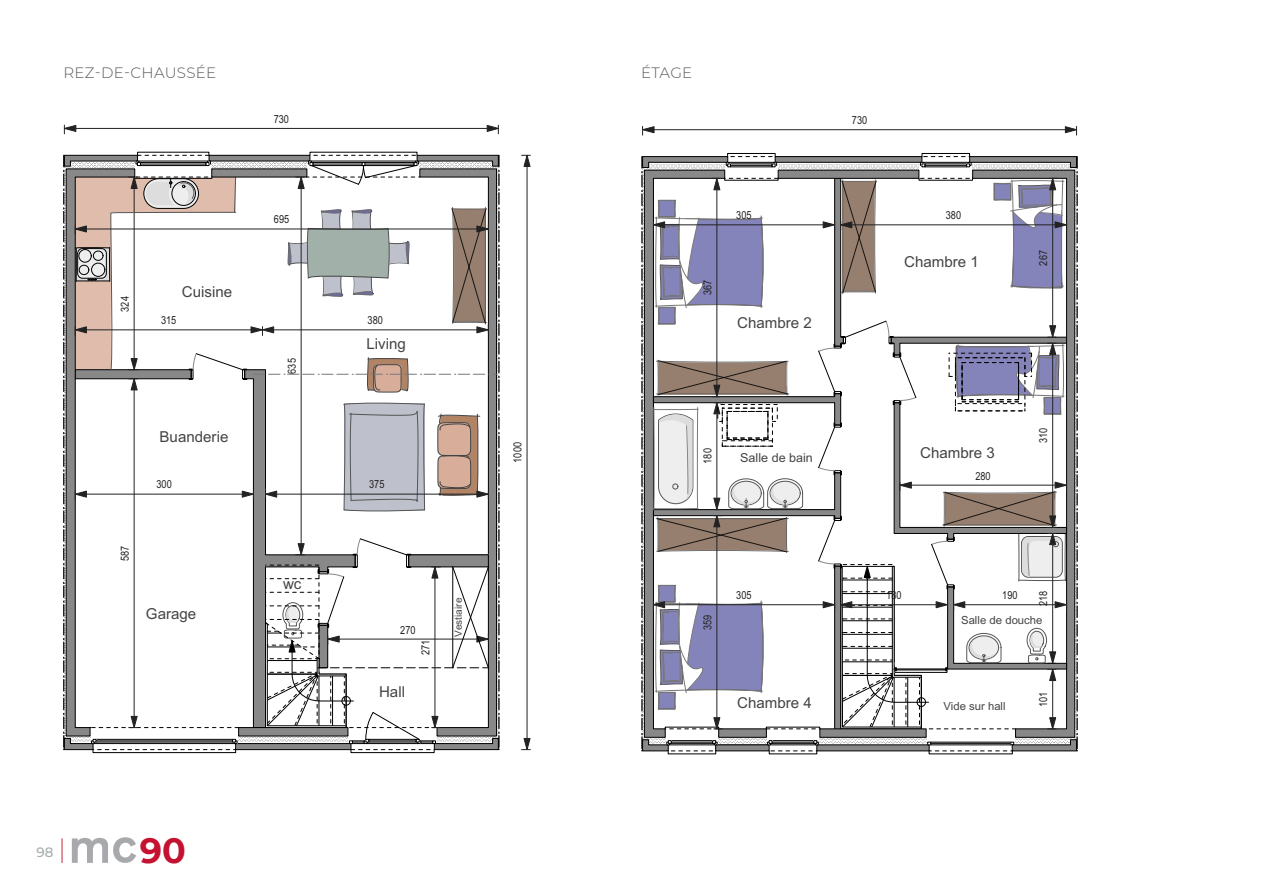
<style>
.page{position:relative;width:1263px;height:893px;background:#fff}
.page>*{position:absolute;margin:0;border:0;box-sizing:border-box;transform-origin:0 0}
.t1{font:700 34.95px "Montserrat";color:#c41230}
.t2{font:15.15px "Arial";color:#444}
.t3{font:300 15px "Montserrat";letter-spacing:.02em;color:#58595b}
.t4{font:500 13.5px "Montserrat";color:#a6acad}
.t5{font:12.45px "Arial";color:#444}
.t6{font:11.1px "Arial Narrow";color:#222}
.t7{font:11.1px "Arial";color:#444}
.t8{font:9.9px "Arial";color:#444}
</style>
<div class="page">
<svg style="left:62px;top:838px;width:1px;height:25px"></svg>
<div style="left:351px;top:749px;width:83px;height:4px;border:1px solid #000"></div>
<div style="left:93px;top:749px;width:143px;height:4px;border:1px solid #000"></div>
<hr style="left:76px;top:128px;width:411px;height:1px;background:#222">
<svg style="left:487px;top:125px;width:12px;height:9px"></svg>
<svg style="left:64px;top:125px;width:12px;height:9px"></svg>
<hr style="left:527px;top:166px;width:1px;height:572px;background:#222">
<svg style="left:522px;top:155px;width:8px;height:12px"></svg>
<svg style="left:522px;top:738px;width:8px;height:12px"></svg>
<svg style="left:63px;top:154px;width:437px;height:596px"></svg>
<div style="left:922px;top:153px;width:48px;height:4px;border:1px solid #000"></div>
<div style="left:727px;top:153px;width:48px;height:4px;border:1px solid #000"></div>
<hr style="left:654px;top:129px;width:411px;height:1px;background:#222">
<svg style="left:1065px;top:126px;width:12px;height:9px"></svg>
<svg style="left:642px;top:126px;width:12px;height:9px"></svg>
<svg style="left:641px;top:156px;width:437px;height:596px"></svg>
<svg style="left:72px;top:837px;width:64px;height:26px"></svg>
<h3 class="t3" style="left:63px;top:63px;width:154px">REZ-DE-CHAUSSÉE</h3>
<h3 class="t3" style="left:641px;top:63px;width:53px">ÉTAGE</h3>
<p class="t6" style="left:274px;top:113px;width:17px">730</p>
<p class="t6" style="left:852px;top:114px;width:17px">730</p>
<p class="t6" style="left:118px;top:312px;width:17px;rotate:-90deg">324</p>
<p class="t6" style="left:274px;top:213px;width:17px">695</p>
<p class="t6" style="left:736px;top:209px;width:17px">305</p>
<p class="t6" style="left:946px;top:209px;width:17px">380</p>
<h2 class="t2" style="left:182px;top:286px;width:52px">Cuisine</h2>
<p class="t6" style="left:161px;top:314px;width:17px">315</p>
<h2 class="t2" style="left:159px;top:431px;width:70px">Buanderie</h2>
<p class="t6" style="left:285px;top:374px;width:17px;rotate:-90deg">635</p>
<p class="t6" style="left:368px;top:314px;width:17px">380</p>
<h2 class="t2" style="left:366px;top:338px;width:41px">Living</h2>
<p class="t6" style="left:156px;top:478px;width:17px">300</p>
<p class="t6" style="left:369px;top:478px;width:17px">375</p>
<p class="t6" style="left:511px;top:463px;width:22px;rotate:-90deg">1000</p>
<p class="t6" style="left:701px;top:295px;width:17px;rotate:-90deg">367</p>
<h2 class="t2" style="left:737px;top:316px;width:76px">Chambre 2</h2>
<p class="t6" style="left:701px;top:464px;width:17px;rotate:-90deg">180</p>
<p class="t5" style="left:740px;top:453px;width:74px">Salle de bain</p>
<h2 class="t2" style="left:904px;top:255px;width:76px">Chambre 1</h2>
<h2 class="t2" style="left:920px;top:447px;width:76px">Chambre 3</h2>
<p class="t6" style="left:975px;top:469px;width:17px">280</p>
<p class="t6" style="left:1037px;top:266px;width:17px;rotate:-90deg">267</p>
<p class="t6" style="left:1037px;top:443px;width:17px;rotate:-90deg">310</p>
<p class="t6" style="left:118px;top:561px;width:17px;rotate:-90deg">587</p>
<h2 class="t2" style="left:146px;top:607px;width:52px">Garage</h2>
<h2 class="t2" style="left:283px;top:578px;width:20px">wc</h2>
<p class="t6" style="left:400px;top:623px;width:17px">270</p>
<h2 class="t2" style="left:379px;top:686px;width:28px">Hall</h2>
<p class="t6" style="left:419px;top:655px;width:17px;rotate:-90deg">271</p>
<p class="t8" style="left:455px;top:637px;width:41px;rotate:-90deg">Vestiaire</p>
<p class="t6" style="left:701px;top:630px;width:17px;rotate:-90deg">359</p>
<p class="t6" style="left:736px;top:589px;width:17px">305</p>
<h2 class="t2" style="left:737px;top:697px;width:76px">Chambre 4</h2>
<p class="t6" style="left:886px;top:589px;width:17px">180</p>
<p class="t6" style="left:1002px;top:589px;width:17px">190</p>
<p class="t6" style="left:1037px;top:606px;width:17px;rotate:-90deg">218</p>
<p class="t7" style="left:961px;top:616px;width:83px">Salle de douche</p>
<p class="t7" style="left:943px;top:701px;width:64px">Vide sur hall</p>
<p class="t6" style="left:1037px;top:707px;width:17px;rotate:-90deg">101</p>
<p class="t4" style="left:37px;top:844px;width:19px">98</p>
<h1 class="t1" style="left:140px;top:830px;width:48px">90</h1>
</div>
